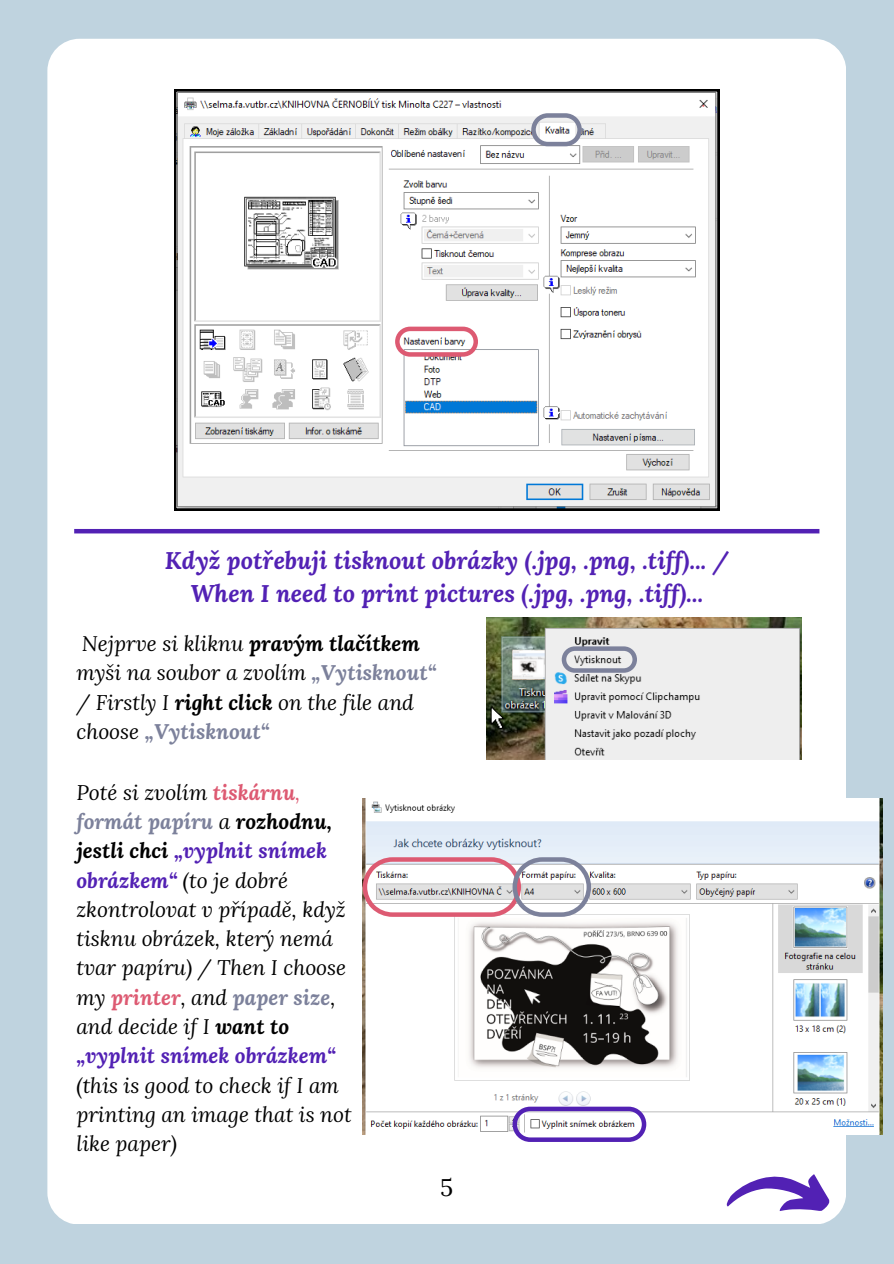
<style>
.page{position:relative;width:894px;height:1264px;background:#fff}
.page>*{position:absolute;margin:0;border:0;box-sizing:border-box;transform-origin:0 0}
.t1{font:italic 700 24px/32.7px "Lora";color:#5221b4;text-align:center}
.t2{font:24px "Lora";color:#000}
.t3{font:italic 21px/29.2px "Lora";color:#000}
.s1{font-weight:700}
.s2{font-weight:700;color:#7c819b}
.s3{font-weight:700;color:#dd5a72}
.s4{color:#dd5a72}
.s5{font-weight:700;color:#5221b4}
</style>
<div class="page">
<div style="left:0;top:0;width:893px;height:1263px;background:#bfd3df"></div>
<div style="left:47px;top:39px;width:799px;height:1185px;background:#fff;border-radius:32px"></div>
<svg style="left:174px;top:89px;width:545px;height:421px"></svg>
<svg style="left:531px;top:113px;width:50px;height:33px"></svg>
<svg style="left:395px;top:326px;width:82px;height:30px"></svg>
<svg style="left:726px;top:1174px;width:103px;height:37px"></svg>
<hr style="left:74px;top:529px;width:745px;height:4px;background:#5221b4">
<img style="left:486px;top:617px;width:315px;height:142px">
<svg style="left:561px;top:646px;width:75px;height:26px;background:#b8bac3"></svg>
<svg style="left:490px;top:706px;width:15px;height:23px"></svg>
<img style="left:362px;top:798px;width:519px;height:336px">
<svg style="left:362px;top:857px;width:229px;height:59px"></svg>
<svg style="left:512px;top:1106px;width:134px;height:35px"></svg>
<p class="t1" style="left:165px;top:544px;width:565px">Když potřebuji tisknout obrázky (.jpg, .png, .tiff)... /<br>When I need to print pictures (.jpg, .png, .tiff)...</p>
<p class="t3" style="left:76px;top:628px;width:361px">Nejprve si kliknu <span class="s1">pravým tlačítkem </span>myši na soubor a zvolím <span class="s2">„Vytisknout“ </span>/ Firstly I <span class="s1">right click</span> on the file and choose <span class="s2">„Vytisknout“</span></p>
<p class="t3" style="left:76px;top:777px;width:277px">Poté si zvolím <span class="s3">tiskárnu</span><span class="s4">, </span><span class="s2">formát papíru</span> a <span class="s1">rozhodnu, jestli chci</span> <span class="s5">„vyplnit snímek obrázkem“</span> (to je dobré zkontrolovat v případě, když tisknu obrázek, který nemá tvar papíru) / Then I choose my <span class="s3">printer</span>, and <span class="s2">paper size</span>, and decide if I <span class="s1">want to </span><span class="s5">„vyplnit snímek obrázkem“ </span>(this is good to check if I am printing an image that is not like paper)</p>
<p class="t2" style="left:440px;top:1172px;width:15px">5</p>
</div>
